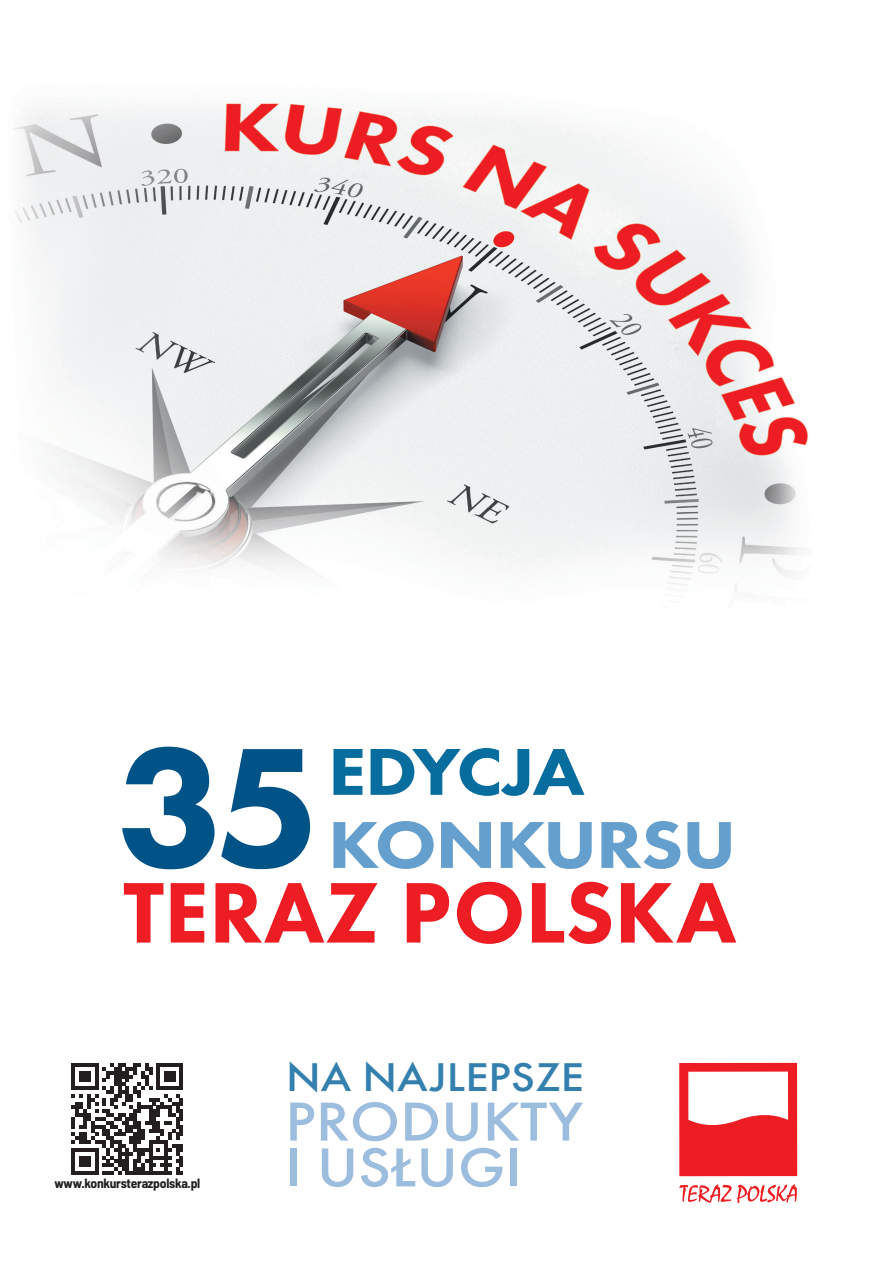
<style>
.page{position:relative;width:872px;height:1263px;background:#fff}
.page>*{position:absolute;margin:0;border:0;box-sizing:border-box;transform-origin:0 0}
.t1{font:800 89.25px "Futura PT";color:#ee1d23}
.t2{font:500 57px "Futura PT";color:#9dbddf;scale:1.12 1}
.t3{font:500 41.7px "Futura PT";color:#3380ae;scale:1.12 1}
.t4{font:700 semi-condensed 13.05px "Barlow";letter-spacing:-.02em;color:#231f20}
</style>
<div class="page">
<svg style="left:333px;top:749px;width:29px;height:46px"></svg>
<svg style="left:370px;top:748px;width:214px;height:48px"></svg>
<svg style="left:333px;top:821px;width:100px;height:48px"></svg>
<svg style="left:441px;top:822px;width:50px;height:46px"></svg>
<svg style="left:501px;top:822px;width:90px;height:47px"></svg>
<svg style="left:601px;top:821px;width:79px;height:48px"></svg>
<svg style="left:687px;top:822px;width:44px;height:47px"></svg>
<svg style="left:122px;top:747px;width:93px;height:122px"></svg>
<svg style="left:221px;top:749px;width:89px;height:120px"></svg>
<svg style="left:71px;top:1063px;width:112px;height:112px"></svg>
<img style="left:13px;top:103px;width:795px;height:488px">
<svg style="left:679px;top:1184px;width:52px;height:19px"></svg>
<svg style="left:737px;top:1184px;width:60px;height:19px"></svg>
<svg style="left:679px;top:1063px;width:118px;height:113px"></svg>
<p class="t1" style="left:123px;top:857px;width:615px">TERAZ POLSKA</p>
<p class="t4" style="left:54px;top:1174px;width:147px">www.konkursterazpolska.pl</p>
<p class="t3" style="left:286px;top:1052px;width:267px">NA NAJLEPSZE</p>
<p class="t2" style="left:285px;top:1087px;width:267px">PRODUKTY</p>
<p class="t2" style="left:285px;top:1133px;width:213px">I USŁUGI</p>
</div>
